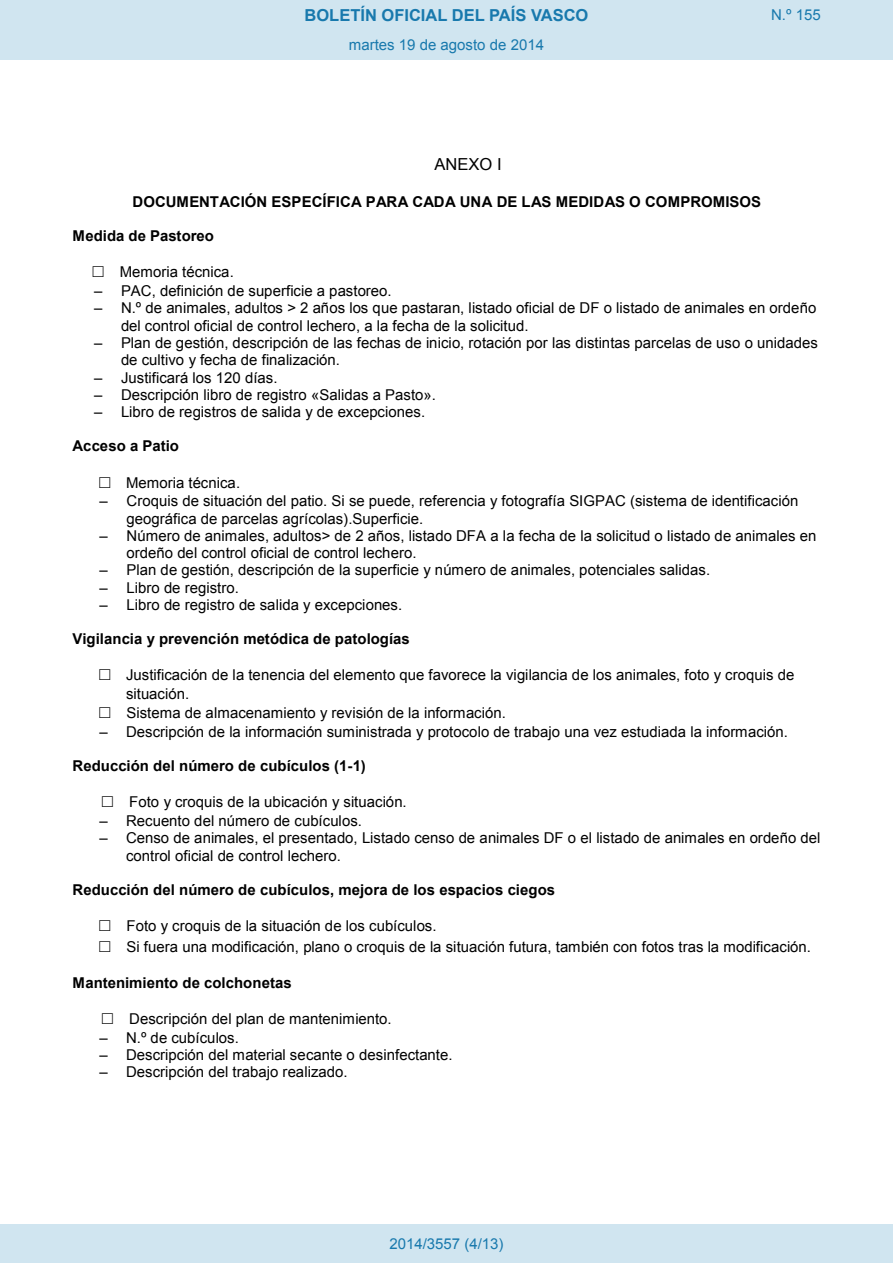
<style>
.page{position:relative;width:893px;height:1263px;background:#fff}
.page>*{position:absolute;margin:0;border:0;box-sizing:border-box;transform-origin:0 0}
.t1{font:700 16.5px "Arial";color:#1879ad}
.t2{font:16.5px "Arial";letter-spacing:-.005em;color:#000}
.t3{font:15px/17.2px "Arial";color:#000}
.t4{font:700 15px "Arial";color:#000}
.Paginacion_Centro{font:15px "Arial";color:#1879ad}
.s1{font-family:"Courier New";font-size:18px}
</style>
<div class="page">
<div style="left:0;top:0;width:893px;height:60px;background:#d0e5f0"></div>
<div style="left:0;top:1225px;width:893px;height:38px;background:#d0e5f0"></div>
<p class="t1" style="left:305px;top:4px;width:285px">BOLETÍN OFICIAL DEL PAÍS VASCO</p>
<p class="Paginacion_Centro" style="left:771px;top:5px;width:51px">N.º 155</p>
<p class="Paginacion_Centro" style="left:349px;top:35px;width:197px">martes 19 de agosto de 2014</p>
<p class="t2" style="left:435px;top:154px;width:69px">ANEXO I</p>
<p class="t4" style="left:133px;top:191px;width:630px">DOCUMENTACIÓN ESPECÍFICA PARA CADA UNA DE LAS MEDIDAS O COMPROMISOS</p>
<p class="t4" style="left:73px;top:226px;width:143px">Medida de Pastoreo</p>
<p class="t3" style="left:93px;top:264px;width:142px"><span class="s1">□</span> Memoria técnica.</p>
<p class="t3" style="left:94px;top:283px;width:299px">– PAC, definición de superficie a pastoreo.</p>
<p class="t3" style="left:121px;top:300px;width:697px;text-indent:-27px">– N.º de animales, adultos &gt; 2 años los que pastaran, listado oficial de DF o listado de animales en ordeño del control oficial de control lechero, a la fecha de la solicitud.</p>
<p class="t3" style="left:121px;top:334px;width:698px;text-indent:-27px">– Plan de gestión, descripción de las fechas de inicio, rotación por las distintas parcelas de uso o unidades de cultivo y fecha de finalización.</p>
<p class="t3" style="left:94px;top:369px;width:185px">– Justificará los 120 días.</p>
<p class="t3" style="left:94px;top:386px;width:343px">– Descripción libro de registro «Salidas a Pasto».</p>
<p class="t3" style="left:94px;top:403px;width:333px">– Libro de registros de salida y de excepciones.</p>
<p class="t4" style="left:73px;top:436px;width:108px">Acceso a Patio</p>
<p class="t3" style="left:99px;top:474px;width:142px"><span class="s1">□</span> Memoria técnica.</p>
<p class="t3" style="left:127px;top:493px;width:673px;text-indent:-27px">– Croquis de situación del patio. Si se puede, referencia y fotografía SIGPAC (sistema de identificación geográfica de parcelas agrícolas).Superficie.</p>
<p class="t3" style="left:127px;top:527px;width:691px;text-indent:-27px">– Número de animales, adultos&gt; de 2 años, listado DFA a la fecha de la solicitud o listado de animales en ordeño del control oficial de control lechero.</p>
<p class="t3" style="left:100px;top:561px;width:612px">– Plan de gestión, descripción de la superficie y número de animales, potenciales salidas.</p>
<p class="t3" style="left:100px;top:579px;width:141px">– Libro de registro.</p>
<p class="t3" style="left:100px;top:596px;width:304px">– Libro de registro de salida y excepciones.</p>
<p class="t4" style="left:73px;top:629px;width:339px">Vigilancia y prevención metódica de patologías</p>
<p class="t3" style="left:126px;top:666px;width:670px;line-height:18.9px;text-indent:-27px"><span class="s1">□</span> Justificación de la tenencia del elemento que favorece la vigilancia de los animales, foto y croquis de situación.</p>
<p class="t3" style="left:100px;top:704px;width:408px"><span class="s1">□</span> Sistema de almacenamiento y revisión de la información.</p>
<p class="t3" style="left:99px;top:723px;width:690px">– Descripción de la información suministrada y protocolo de trabajo una vez estudiada la información.</p>
<p class="t4" style="left:73px;top:756px;width:295px">Reducción del número de cubículos (1-1)</p>
<p class="t3" style="left:102px;top:794px;width:306px"><span class="s1">□</span> Foto y croquis de la ubicación y situación.</p>
<p class="t3" style="left:99px;top:812px;width:264px">– Recuento del número de cubículos.</p>
<p class="t3" style="left:126px;top:830px;width:696px;text-indent:-27px">– Censo de animales, el presentado, Listado censo de animales DF o el listado de animales en ordeño del control oficial de control lechero.</p>
<p class="t4" style="left:73px;top:880px;width:484px">Reducción del número de cubículos, mejora de los espacios ciegos</p>
<p class="t3" style="left:100px;top:917px;width:338px"><span class="s1">□</span> Foto y croquis de la situación de los cubículos.</p>
<p class="t3" style="left:100px;top:938px;width:713px"><span class="s1">□</span> Si fuera una modificación, plano o croquis de la situación futura, también con fotos tras la modificación.</p>
<p class="t4" style="left:73px;top:972px;width:221px">Mantenimiento de colchonetas</p>
<p class="t3" style="left:102px;top:1010px;width:291px"><span class="s1">□</span> Descripción del plan de mantenimiento.</p>
<p class="t3" style="left:99px;top:1029px;width:141px">– N.º de cubículos.</p>
<p class="t3" style="left:99px;top:1046px;width:355px">– Descripción del material secante o desinfectante.</p>
<p class="t3" style="left:99px;top:1063px;width:250px">– Descripción del trabajo realizado.</p>
<p class="Paginacion_Centro" style="left:389px;top:1234px;width:116px">2014/3557 (4/13)</p>
</div>
